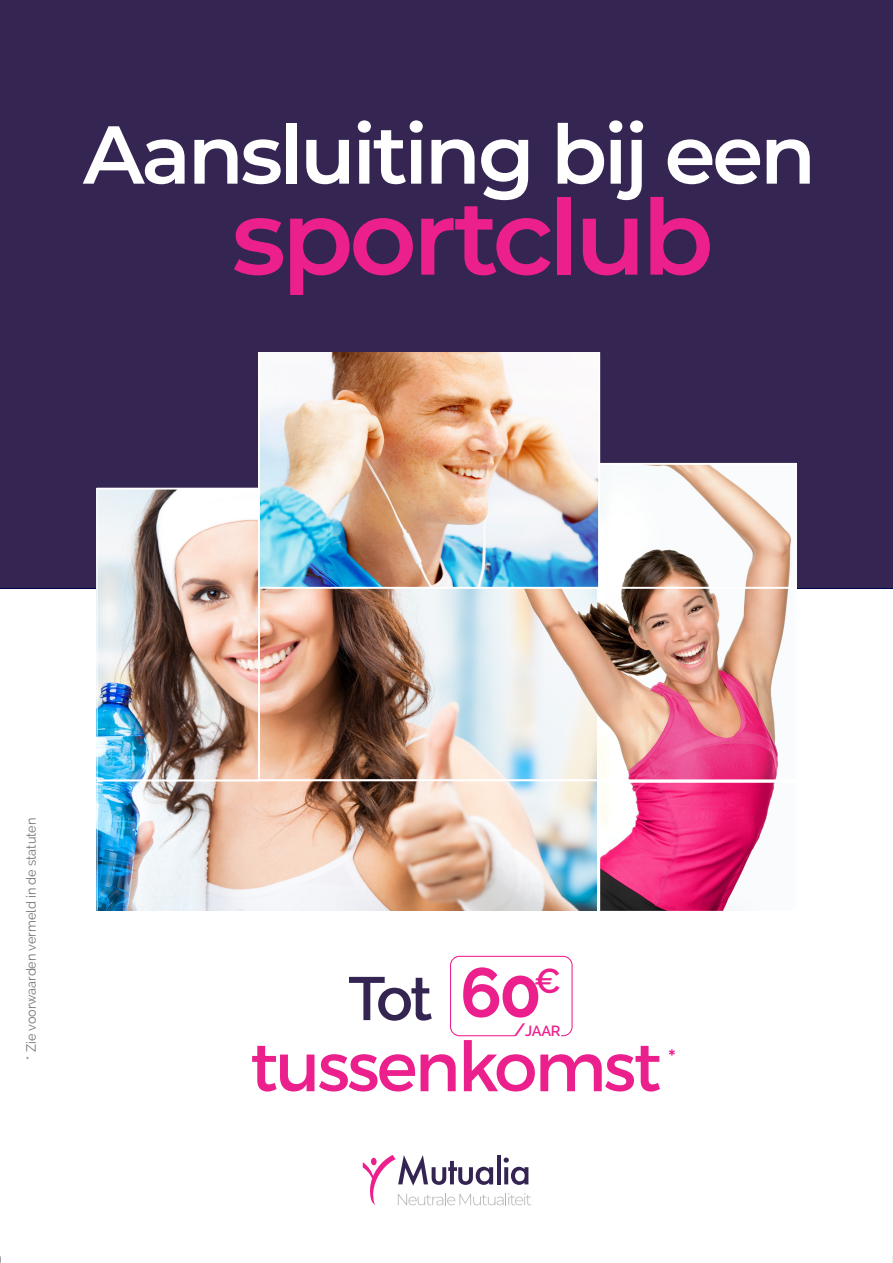
<style>
.page{position:relative;width:893px;height:1263px;background:#fff}
.page>*{position:absolute;margin:0;border:0;box-sizing:border-box;transform-origin:0 0}
.t1{font:600 104.7px "Montserrat";letter-spacing:-.04em;color:#ec208d}
.t2{font:600 81.9px "Montserrat";letter-spacing:-.04em;color:#fff}
.t3{font:69px "Montserrat";letter-spacing:-.04em;color:#ec208d}
.t4{font:600 60.9px "Raleway";color:#342451}
.t5{font:20.55px "Montserrat";color:#ec208d}
.t6{font:600 14.55px "Raleway";color:#ec208d}
.t7{font:13.35px "Raleway";color:#727477;scale:.96 1}
.s1{font-weight:700;font-size:69.15px;color:#ec208d}
.s2{font-size:17.85px}
</style>
<div class="page">
<div style="left:0;top:0;width:893px;height:588px;background:#352553"></div>
<img style="left:258px;top:352px;width:342px;height:235px">
<svg style="left:598px;top:463px;width:198px;height:124px;background:#e7dcd6"></svg>
<img style="left:260px;top:587px;width:536px;height:193px">
<img style="left:97px;top:779px;width:506px;height:132px">
<svg style="left:597px;top:780px;width:178px;height:131px"></svg>
<img style="left:97px;top:488px;width:163px;height:293px">
<svg style="left:450px;top:956px;width:123px;height:80px"></svg>
<svg style="left:363px;top:1155px;width:168px;height:50px"></svg>
<div style="left:371px;top:1158px;width:6px;height:7px;background:#ec208d;border-radius:50%"></div>
<p class="t2" style="left:83px;top:97px;width:734px">Aansluiting bij een</p>
<p class="t1" style="left:232px;top:163px;width:483px">sportclub</p>
<p class="t7" style="left:23px;top:1059px;width:253px;rotate:-90deg">* Zie voorwaarden vermeld in de statuten</p>
<p class="t4" style="left:348px;top:964px;width:215px">Tot <span class="s1">60</span><sup>€</sup></p>
<p class="t6" style="left:514px;top:1023px;width:48px"><span class="s2">/</span>JAAR</p>
<p class="t3" style="left:250px;top:1024px;width:413px">tussenkomst</p>
<p class="t5" style="left:669px;top:1044px;width:9px">*</p>
</div>
